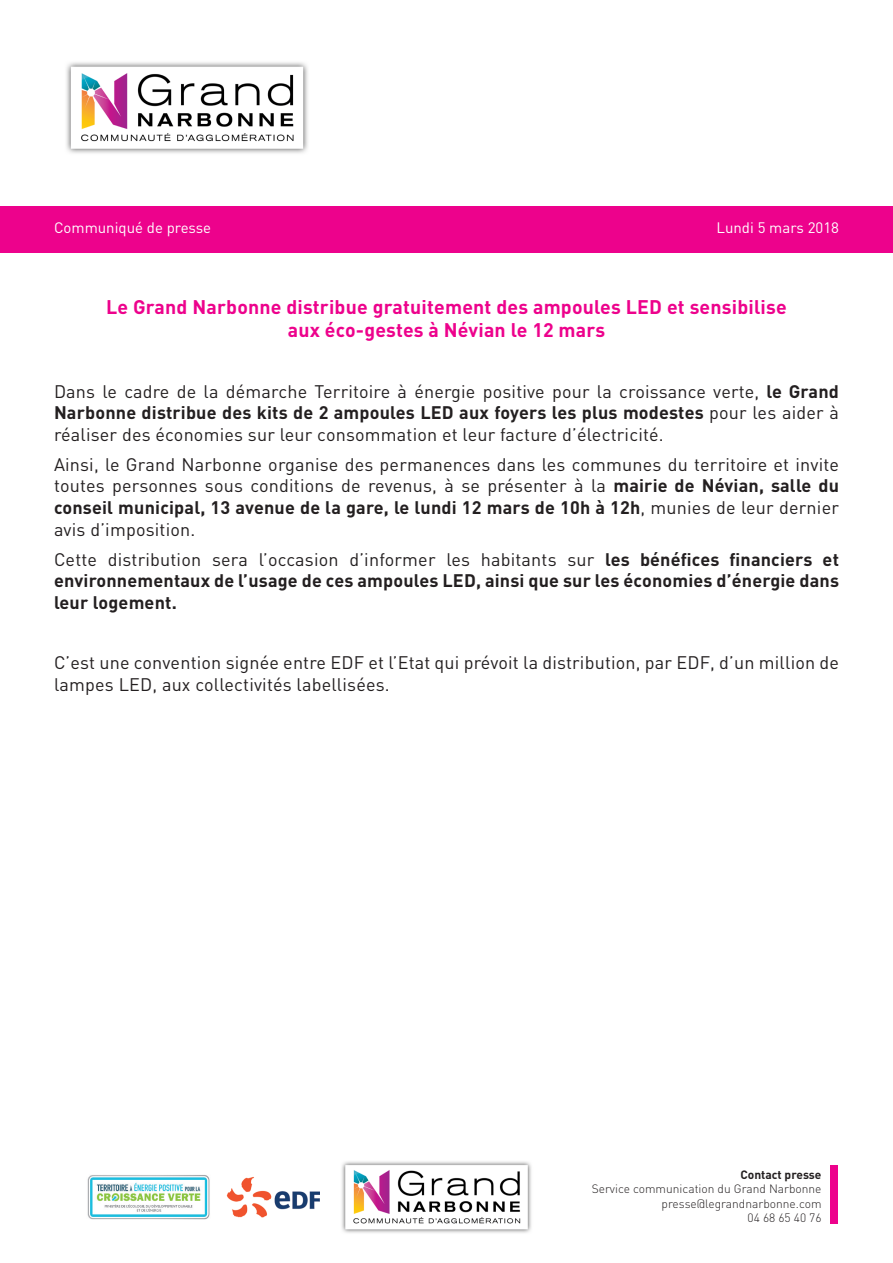
<style>
.page{position:relative;width:893px;height:1263px;background:#fff}
.page>*{position:absolute;margin:0;border:0;box-sizing:border-box;transform-origin:0 0}
.t1{font:700 19.5px "DIN Pro";letter-spacing:.01em;color:#ed028c}
.t2{font:18px/21.6px "DIN Pro";letter-spacing:.01em;color:#231f20;text-align:justify}
.t3{font:700 18px/21.6px "DIN Pro";letter-spacing:.01em;color:#231f20;text-align:justify}
.t4{font:15px "DIN Pro";color:#fff}
.t5{font:300 12px "DIN Pro";color:#231f20}
.t6{font:700 12px "DIN Pro";color:#231f20}
.s1{font-weight:700}
.s2{font-weight:400}
</style>
<div class="page">
<div style="left:0;top:206px;width:893px;height:47px;background:#ed028c"></div>
<img style="left:66px;top:62px;width:242px;height:91px">
<div style="left:831px;top:1164px;width:7px;height:59px;background:#ed028c"></div>
<img style="left:342px;top:1161px;width:189px;height:72px">
<img style="left:87px;top:1175px;width:123px;height:44px">
<img style="left:227px;top:1177px;width:93px;height:40px">
<p class="t4" style="left:54px;top:217px;width:159px">Communiqué de presse</p>
<p class="t4" style="left:716px;top:217px;width:124px">Lundi 5 mars 2018</p>
<p class="t1" style="left:106px;top:293px;width:682px">Le Grand Narbonne distribue gratuitement des ampoules LED et sensibilise</p>
<p class="t1" style="left:288px;top:317px;width:319px">aux éco-gestes à Névian le 12 mars</p>
<p class="t2" style="left:54px;top:379px;width:786px">Dans le cadre de la démarche Territoire à énergie positive pour la croissance verte, <span class="s1">le Grand Narbonne distribue des kits de 2 ampoules LED aux foyers les plus modestes</span> pour les aider à réaliser des économies sur leur consommation et leur facture d’électricité.</p>
<p class="t2" style="left:54px;top:453px;width:787px">Ainsi, le Grand Narbonne organise des permanences dans les communes du territoire et invite toutes personnes sous conditions de revenus, à se présenter à la <span class="s1">mairie de Névian, salle du conseil municipal, 13 avenue de la gare, le lundi 12 mars de 10h à 12h</span>, munies de leur dernier avis d’imposition.</p>
<p class="t3" style="left:54px;top:548px;width:786px"><span class="s2">Cette distribution sera l’occasion d’informer les habitants sur</span> les bénéfices financiers et environnementaux de l’usage de ces ampoules LED, ainsi que sur les économies d’énergie dans leur logement.</p>
<p class="t2" style="left:54px;top:651px;width:786px">C’est une convention signée entre EDF et l’Etat qui prévoit la distribution, par EDF, d’un million de lampes LED, aux collectivités labellisées.</p>
<p class="t6" style="left:740px;top:1166px;width:83px">Contact presse</p>
<p class="t5" style="left:592px;top:1181px;width:231px">Service communication du Grand Narbonne</p>
<p class="t5" style="left:662px;top:1195px;width:161px">presse@legrandnarbonne.com</p>
<p class="t5" style="left:748px;top:1209px;width:75px">04 68 65 40 76</p>
</div>
